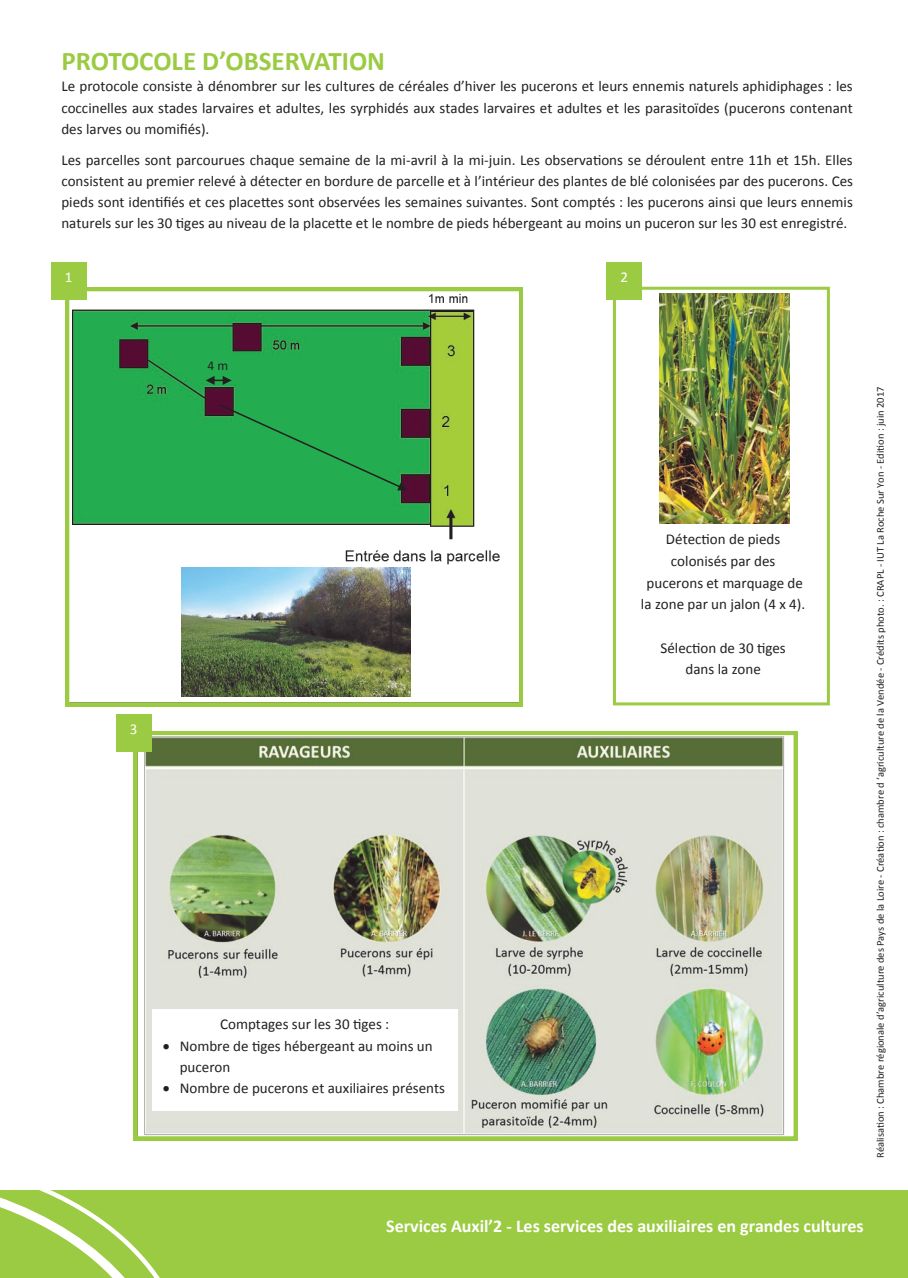
<style>
.page{position:relative;width:908px;height:1278px;background:#fff}
.page>*{position:absolute;margin:0;border:0;box-sizing:border-box;transform-origin:0 0}
.t1{font:700 27px "Calibri";color:#9bcb42}
.t2{font:700 18px "Calibri";color:#fff}
.t3{font:15px/21.8px "Calibri";color:#231f20;text-align:justify}
.t4{font:15px "Calibri";color:#fff}
.t5{font:13.5px "Calibri";color:#231f20}
.t6{font:10.5px "Calibri";color:#231f20}
</style>
<div class="page">
<div style="left:0;top:1191px;width:908px;height:87px;background:#9bcb42"></div>
<div style="left:51px;top:262px;width:36px;height:38px;background:#9bcb42"></div>
<div style="left:613px;top:287px;width:217px;height:418px;border:3px solid #9bcb42"></div>
<img style="left:660px;top:294px;width:129px;height:230px">
<div style="left:606px;top:262px;width:36px;height:38px;background:#9bcb42"></div>
<img style="left:134px;top:731px;width:663px;height:409px">
<div style="left:116px;top:714px;width:35px;height:38px;background:#9bcb42"></div>
<svg style="left:66px;top:287px;width:457px;height:419px"></svg>
<svg style="left:206px;top:376px;width:26px;height:9px"></svg>
<svg style="left:0;top:1190px;width:163px;height:88px"></svg>
<h1 class="t1" style="left:61px;top:43px;width:325px">PROTOCOLE D’OBSERVATION</h1>
<p class="t3" style="left:61px;top:75px;width:793px">Le protocole consiste à dénombrer sur les cultures de céréales d’hiver les pucerons et leurs ennemis naturels aphidiphages : les coccinelles aux stades larvaires et adultes, les syrphidés aux stades larvaires et adultes et les parasitoïdes (pucerons contenant des larves ou momifiés).</p>
<p class="t3" style="left:61px;top:150px;width:793px;line-height:21px">Les parcelles sont parcourues chaque semaine de la mi-avril à la mi-juin. Les observations se déroulent entre 11h et 15h. Elles consistent au premier relevé à détecter en bordure de parcelle et à l’intérieur des plantes de blé colonisées par des pucerons. Ces pieds sont identifiés et ces placettes sont observées les semaines suivantes. Sont comptés : les pucerons ainsi que leurs ennemis naturels sur les 30 tiges au niveau de la placette et le nombre de pieds hébergeant au moins un puceron sur les 30 est enregistré.</p>
<p class="t4" style="left:65px;top:268px;width:9px">1</p>
<p class="t4" style="left:620px;top:268px;width:9px">2</p>
<p class="t4" style="left:130px;top:720px;width:9px">3</p>
<p class="t5" style="left:207px;top:357px;width:22px">4 m</p>
<p class="t3" style="left:220px;top:1013px;width:171px">Comptages sur les 30 tiges :</p>
<p class="t3" style="left:180px;top:1035px;width:255px;line-height:21px;text-indent:-17px">• Nombre de tiges hébergeant au moins un puceron</p>
<p class="t3" style="left:163px;top:1077px;width:284px">• Nombre de pucerons et auxiliaires présents</p>
<p class="t3" style="left:641px;top:528px;width:166px;text-align:center">Détection de pieds colonisés par des pucerons et marquage de la zone par un jalon (4 x 4).</p>
<p class="t3" style="left:660px;top:637px;width:127px;line-height:21px;text-align:center">Sélection de 30 tiges dans la zone</p>
<p class="t6" style="left:874px;top:1158px;width:773px;rotate:-90deg">Réalisation : Chambre régionale d’agriculture des Pays de la Loire - Création : chambre d ‘agriculture de la Vendée - Crédits photo. : CRAPL - IUT La Roche Sur Yon - Edition : juin 2017</p>
<p class="t2" style="left:386px;top:1215px;width:479px">Services Auxil’2 - Les services des auxiliaires en grandes cultures</p>
</div>
